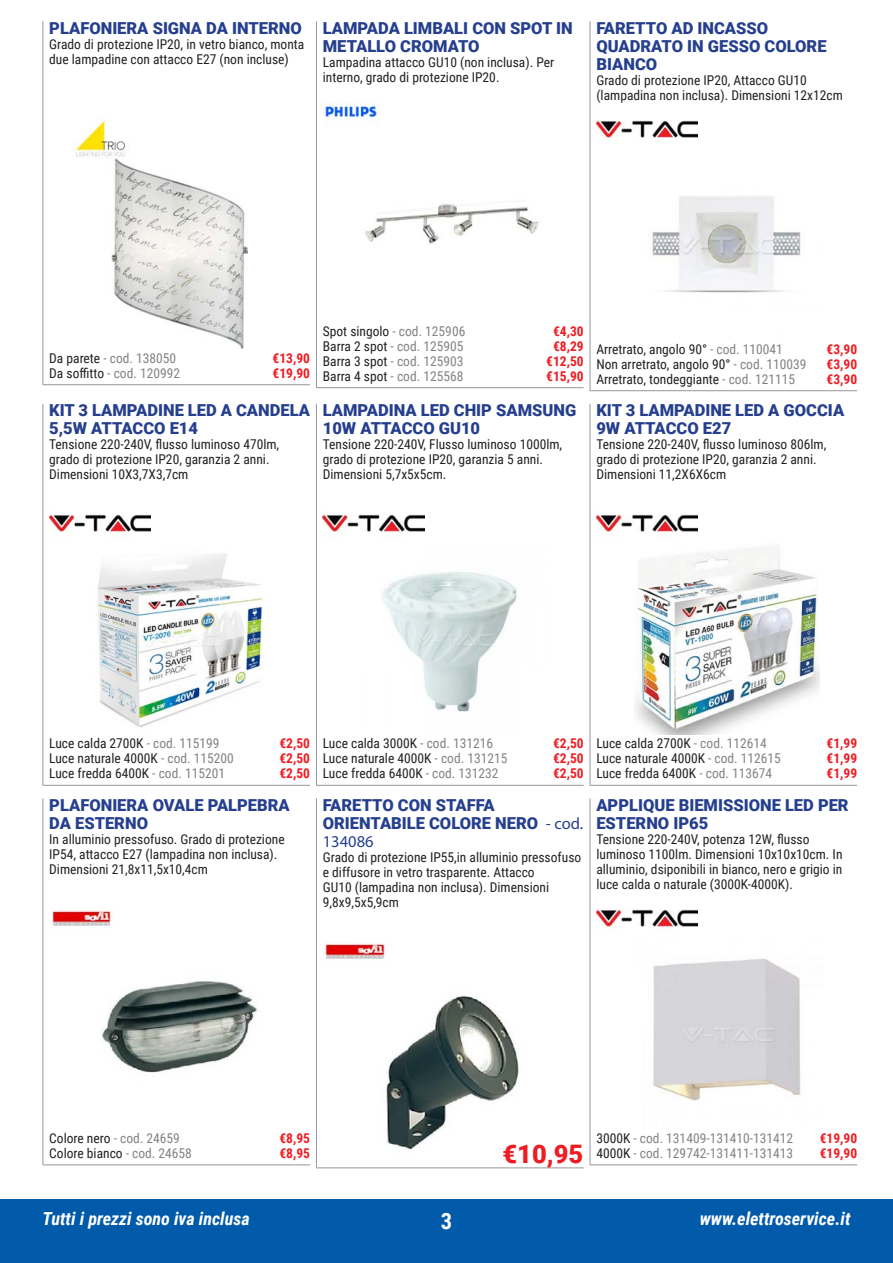
<style>
.page{position:relative;width:893px;height:1263px;background:#fff}
.page>*{position:absolute;margin:0;border:0;box-sizing:border-box;transform-origin:0 0}
.t1{font:900 25.5px "Roboto";color:#ee1d23}
.t2{font:700 22.5px "Roboto Condensed";color:#fff}
.t3{font:italic 700 18px "Roboto Condensed";color:#fff}
.t4{font:900 16.5px/18px "Roboto";color:#253f8e}
.t5{font:16.5px "Myriad Pro";color:#253f8e}
.t6{font:13.5px/15px "Roboto Condensed";color:#231f20}
.t7{font:13.5px "Roboto Condensed";color:#808285}
.t8{font:700 13.5px "Roboto Condensed";color:#ee1d23}
.s1{color:#231f20}
.s2{color:#808285}
.s3{font-family:"Myriad Pro";font-weight:400}
</style>
<div class="page">
<div style="left:0;top:1199px;width:893px;height:64px;background:#015aaa"></div>
<hr style="left:43px;top:384px;width:267px;height:1px;background:#939598">
<hr style="left:43px;top:21px;width:1px;height:329px;background:#939598">
<svg style="left:43px;top:350px;width:1px;height:34px"></svg>
<img style="left:76px;top:121px;width:49px;height:36px">
<img style="left:112px;top:158px;width:136px;height:191px">
<hr style="left:316px;top:387px;width:268px;height:1px;background:#939598">
<hr style="left:316px;top:21px;width:1px;height:302px;background:#939598">
<svg style="left:316px;top:323px;width:1px;height:64px"></svg>
<img style="left:324px;top:104px;width:55px;height:22px">
<img style="left:365px;top:203px;width:174px;height:41px">
<hr style="left:590px;top:390px;width:267px;height:1px;background:#939598">
<hr style="left:590px;top:21px;width:1px;height:320px;background:#939598">
<svg style="left:590px;top:341px;width:1px;height:49px"></svg>
<img style="left:596px;top:120px;width:102px;height:20px">
<img style="left:652px;top:196px;width:149px;height:97px">
<hr style="left:43px;top:785px;width:267px;height:1px;background:#939598">
<hr style="left:43px;top:404px;width:1px;height:332px;background:#939598">
<svg style="left:43px;top:736px;width:1px;height:49px"></svg>
<img style="left:49px;top:514px;width:102px;height:20px">
<img style="left:97px;top:553px;width:172px;height:175px">
<hr style="left:316px;top:785px;width:268px;height:1px;background:#939598">
<hr style="left:316px;top:404px;width:1px;height:332px;background:#939598">
<svg style="left:316px;top:736px;width:1px;height:49px"></svg>
<img style="left:323px;top:514px;width:101px;height:21px">
<img style="left:382px;top:572px;width:135px;height:140px">
<hr style="left:590px;top:785px;width:267px;height:1px;background:#939598">
<hr style="left:590px;top:404px;width:1px;height:332px;background:#939598">
<svg style="left:590px;top:736px;width:1px;height:49px"></svg>
<img style="left:596px;top:514px;width:102px;height:20px">
<img style="left:634px;top:546px;width:185px;height:188px">
<hr style="left:43px;top:1164px;width:267px;height:1px;background:#939598">
<hr style="left:43px;top:798px;width:1px;height:332px;background:#939598">
<svg style="left:43px;top:1130px;width:1px;height:34px"></svg>
<img style="left:52px;top:910px;width:59px;height:16px">
<img style="left:102px;top:981px;width:155px;height:92px">
<hr style="left:316px;top:1167px;width:268px;height:1px;background:#939598">
<hr style="left:316px;top:798px;width:1px;height:365px;background:#939598">
<img style="left:325px;top:943px;width:60px;height:16px">
<img style="left:386px;top:996px;width:133px;height:154px">
<svg style="left:495px;top:1144px;width:24px;height:6px"></svg>
<hr style="left:590px;top:1164px;width:267px;height:1px;background:#939598">
<hr style="left:590px;top:798px;width:1px;height:332px;background:#939598">
<svg style="left:590px;top:1130px;width:1px;height:34px"></svg>
<img style="left:596px;top:909px;width:102px;height:20px">
<img style="left:653px;top:958px;width:148px;height:143px">
<p class="t4" style="left:49px;top:18px;width:254px">PLAFONIERA SIGNA DA INTERNO</p>
<p class="t6" style="left:49px;top:36px;width:257px">Grado di protezione IP20, in vetro bianco, monta due lampadine con attacco E27 (non incluse)</p>
<p class="t4" style="left:323px;top:18px;width:251px">LAMPADA LIMBALI CON SPOT IN<br>METALLO CROMATO</p>
<p class="t6" style="left:323px;top:54px;width:233px">Lampadina attacco GU10 (non inclusa). Per interno, grado di protezione IP20.</p>
<p class="t4" style="left:596px;top:18px;width:232px">FARETTO AD INCASSO<br>QUADRATO IN GESSO COLORE<br>BIANCO</p>
<p class="t6" style="left:596px;top:72px;width:248px">Grado di protezione IP20, Attacco GU10 (lampadina non inclusa). Dimensioni 12x12cm</p>
<p class="t7" style="left:49px;top:348px;width:128px"><span class="s1">Da parete</span> - cod. 138050</p>
<p class="t8" style="left:273px;top:348px;width:39px">€13,90</p>
<p class="t7" style="left:49px;top:363px;width:132px"><span class="s1">Da soffitto</span> - cod. 120992</p>
<p class="t8" style="left:273px;top:363px;width:39px">€19,90</p>
<p class="t4" style="left:49px;top:401px;width:262px">KIT 3 LAMPADINE LED A CANDELA<br>5,5W ATTACCO E14</p>
<p class="t6" style="left:49px;top:436px;width:231px">Tensione 220-240V, flusso luminoso 470lm, grado di protezione IP20, garanzia 2 anni.<br>Dimensioni 10X3,7X3,7cm</p>
<p class="t6" style="left:323px;top:323px;width:144px">Spot singolo <span class="s2">- cod. 125906</span></p>
<p class="t8" style="left:553px;top:321px;width:32px">€4,30</p>
<p class="t7" style="left:323px;top:336px;width:142px"><span class="s1">Barra 2 spot</span> - cod. 125905</p>
<p class="t8" style="left:553px;top:336px;width:32px">€8,29</p>
<p class="t7" style="left:323px;top:351px;width:142px"><span class="s1">Barra 3 spot</span> - cod. 125903</p>
<p class="t8" style="left:546px;top:351px;width:39px">€12,50</p>
<p class="t7" style="left:323px;top:366px;width:142px"><span class="s1">Barra 4 spot</span> - cod. 125568</p>
<p class="t8" style="left:546px;top:366px;width:39px">€15,90</p>
<p class="t4" style="left:323px;top:401px;width:255px">LAMPADINA LED CHIP SAMSUNG<br>10W ATTACCO GU10</p>
<p class="t6" style="left:323px;top:436px;width:241px">Tensione 220-240V, Flusso luminoso 1000lm, grado di protezione IP20, garanzia 5 anni.<br>Dimensioni 5,7x5x5cm.</p>
<p class="t6" style="left:596px;top:341px;width:188px">Arretrato, angolo 90° <span class="s2">- cod. 110041</span></p>
<p class="t8" style="left:827px;top:339px;width:32px">€3,90</p>
<p class="t6" style="left:596px;top:356px;width:211px">Non arretrato, angolo 90° <span class="s2">- cod. 110039</span></p>
<p class="t8" style="left:827px;top:354px;width:32px">€3,90</p>
<p class="t6" style="left:596px;top:371px;width:200px">Arretrato, tondeggiante <span class="s2">- cod. 121115</span></p>
<p class="t8" style="left:827px;top:369px;width:32px">€3,90</p>
<p class="t4" style="left:596px;top:401px;width:249px">KIT 3 LAMPADINE LED A GOCCIA<br>9W ATTACCO E27</p>
<p class="t6" style="left:596px;top:436px;width:231px">Tensione 220-240V, flusso luminoso 806lm, grado di protezione IP20, garanzia 2 anni.<br>Dimensioni 11,2X6X6cm</p>
<p class="t6" style="left:49px;top:735px;width:172px">Luce calda 2700K <span class="s2">- cod. 115199</span></p>
<p class="t8" style="left:279px;top:734px;width:32px">€2,50</p>
<p class="t6" style="left:49px;top:750px;width:186px">Luce naturale 4000K <span class="s2">- cod. 115200</span></p>
<p class="t8" style="left:279px;top:749px;width:32px">€2,50</p>
<p class="t6" style="left:49px;top:765px;width:177px">Luce fredda 6400K <span class="s2">- cod. 115201</span></p>
<p class="t8" style="left:279px;top:764px;width:32px">€2,50</p>
<p class="t4" style="left:49px;top:795px;width:242px">PLAFONIERA OVALE PALPEBRA<br>DA ESTERNO</p>
<p class="t6" style="left:49px;top:831px;width:237px">In alluminio pressofuso. Grado di protezione<br>IP54, attacco E27 (lampadina non inclusa).<br>Dimensioni 21,8x11,5x10,4cm</p>
<p class="t6" style="left:323px;top:735px;width:172px">Luce calda 3000K <span class="s2">- cod. 131216</span></p>
<p class="t8" style="left:553px;top:734px;width:32px">€2,50</p>
<p class="t6" style="left:323px;top:750px;width:186px">Luce naturale 4000K <span class="s2">- cod. 131215</span></p>
<p class="t8" style="left:553px;top:749px;width:32px">€2,50</p>
<p class="t6" style="left:323px;top:765px;width:177px">Luce fredda 6400K <span class="s2">- cod. 131232</span></p>
<p class="t8" style="left:553px;top:764px;width:32px">€2,50</p>
<p class="t4" style="left:323px;top:795px;width:262px">FARETTO CON STAFFA<br>ORIENTABILE COLORE NERO <span class="s3">- cod.</span></p>
<p class="t5" style="left:323px;top:831px;width:52px">134086</p>
<p class="t6" style="left:323px;top:849px;width:260px">Grado di protezione IP55,in alluminio pressofuso e diffusore in vetro trasparente. Attacco<br>GU10 (lampadina non inclusa). Dimensioni 9,8x9,5x5,9cm</p>
<p class="t6" style="left:596px;top:735px;width:172px">Luce calda 2700K <span class="s2">- cod. 112614</span></p>
<p class="t8" style="left:827px;top:734px;width:32px">€1,99</p>
<p class="t6" style="left:596px;top:750px;width:186px">Luce naturale 4000K <span class="s2">- cod. 112615</span></p>
<p class="t8" style="left:827px;top:749px;width:32px">€1,99</p>
<p class="t6" style="left:596px;top:765px;width:177px">Luce fredda 6400K <span class="s2">- cod. 113674</span></p>
<p class="t8" style="left:827px;top:764px;width:32px">€1,99</p>
<p class="t4" style="left:596px;top:795px;width:254px">APPLIQUE BIEMISSIONE LED PER<br>ESTERNO IP65</p>
<p class="t6" style="left:596px;top:831px;width:248px">Tensione 220-240V, potenza 12W, flusso luminoso 1100lm. Dimensioni 10x10x10cm. In alluminio, dsiponibili in bianco, nero e grigio in luce calda o naturale (3000K-4000K).</p>
<p class="t6" style="left:49px;top:1130px;width:132px">Colore nero <span class="s2">- cod. 24659</span></p>
<p class="t8" style="left:279px;top:1129px;width:32px">€8,95</p>
<p class="t6" style="left:49px;top:1145px;width:144px">Colore bianco <span class="s2">- cod. 24658</span></p>
<p class="t8" style="left:279px;top:1144px;width:32px">€8,95</p>
<h1 class="t1" style="left:502px;top:1136px;width:82px">€10,95</h1>
<p class="t7" style="left:596px;top:1129px;width:198px"><span class="s1">3000K</span> - cod. 131409-131410-131412</p>
<p class="t8" style="left:820px;top:1129px;width:39px">€19,90</p>
<p class="t7" style="left:596px;top:1144px;width:198px"><span class="s1">4000K</span> - cod. 129742-131411-131413</p>
<p class="t8" style="left:820px;top:1144px;width:39px">€19,90</p>
<h3 class="t3" style="left:43px;top:1206px;width:209px">Tutti i prezzi sono iva inclusa</h3>
<h2 class="t2" style="left:441px;top:1205px;width:13px">3</h2>
<h3 class="t3" style="left:700px;top:1206px;width:152px">www.elettroservice.it</h3>
</div>
